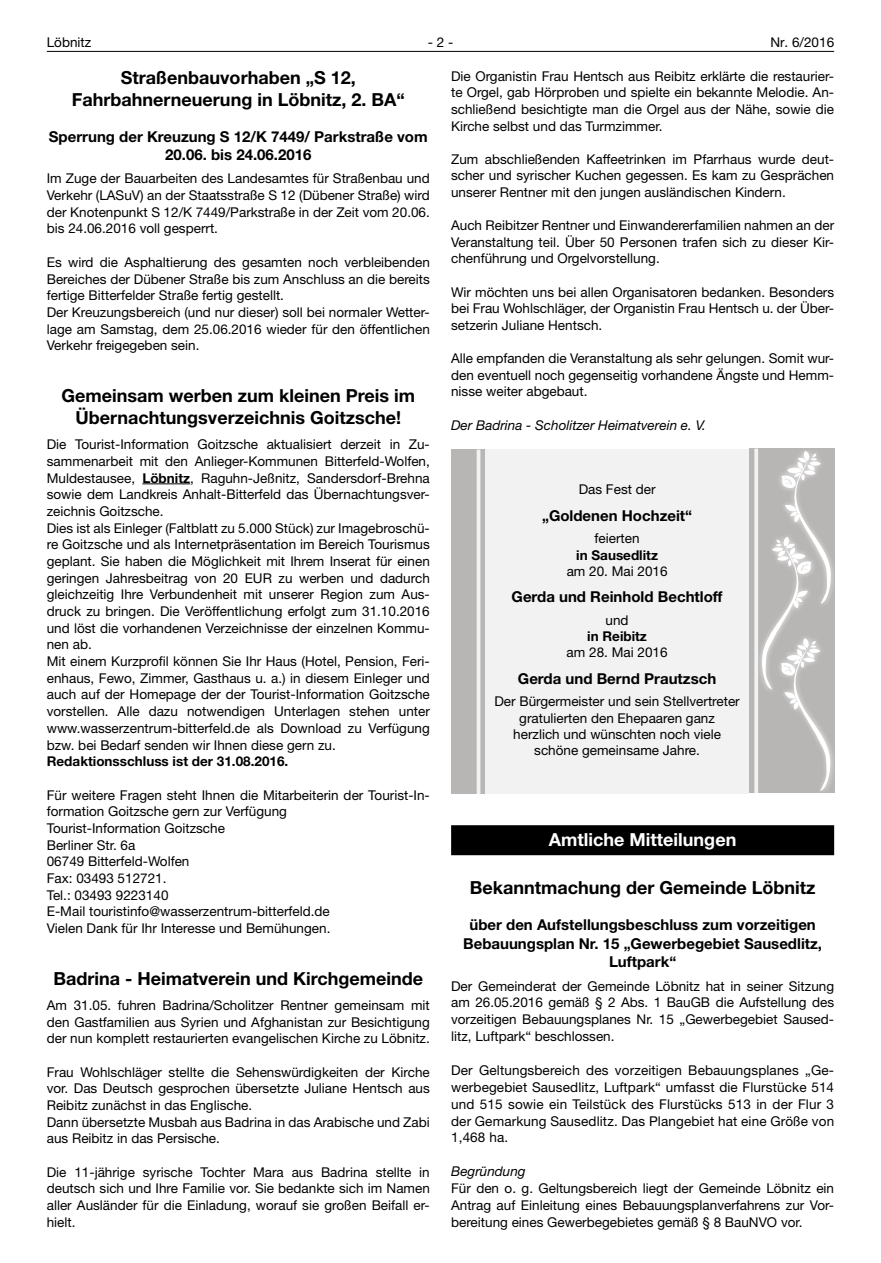
<style>
.page{position:relative;width:881px;height:1263px;background:#fff}
.page>*{position:absolute;margin:0;border:0;box-sizing:border-box;transform-origin:0 0}
.t1{font:700 18px/22px "Helvetica Neue LT";color:#000;text-align:center}
.t2{font:700 18px "Helvetica Neue LT";color:#fff}
.t3{font:700 15px/18.6px "Helvetica Neue LT";color:#000;text-align:center}
.t4{font:13.5px/16.6px "Helvetica Neue LT";color:#000;text-align:justify}
.t5{font:700 13.5px "Helvetica Neue LT";color:#000}
.t6{font:italic 13.5px "Helvetica Neue LT";color:#000}
.s1{font-weight:700}
</style>
<div class="page">
<hr style="left:47px;top:51px;width:786px;height:1px;background:#000">
<hr style="left:142px;top:483px;width:48px;height:1px;background:#000">
<div style="left:451px;top:450px;width:34px;height:344px;background:#b8b6b5"></div>
<svg style="left:476px;top:450px;width:4px;height:344px"></svg>
<div style="left:485px;top:450px;width:263px;height:344px;background:#f3f2f2"></div>
<div style="left:748px;top:449px;width:85px;height:344px;background:#b8b6b5"></div>
<hr style="left:754px;top:449px;width:3px;height:344px;background:#f3f2f2">
<div style="left:451px;top:825px;width:382px;height:30px;background:#000"></div>
<div style="left:756px;top:532px;width:60px;height:163px;background:#fff;opacity:.75"></div>
<div style="left:776px;top:446px;width:60px;height:163px;background:#fff;opacity:.75"></div>
<div style="left:775px;top:633px;width:60px;height:163px;background:#fff;opacity:.75"></div>
<svg style="left:760px;top:451px;width:71px;height:340px"></svg>
<p class="t4" style="left:47px;top:33px;width:46px">Löbnitz</p>
<p class="t4" style="left:427px;top:33px;width:27px">- 2 -</p>
<p class="t4" style="left:770px;top:33px;width:65px">Nr. 6/2016</p>
<h1 class="t1" style="left:72px;top:66px;width:334px">Straßenbauvorhaben „S 12,<br>Fahrbahnerneuerung in Löbnitz, 2. BA“</h1>
<p class="t3" style="left:49px;top:127px;width:380px">Sperrung der Kreuzung S 12/K 7449/ Parkstraße vom<br>20.06. bis 24.06.2016</p>
<p class="t4" style="left:47px;top:170px;width:384px">Im Zuge der Bauarbeiten des Landesamtes für Straßenbau und Verkehr (LASuV) an der Staatsstraße S 12 (Dübener Straße) wird der Knotenpunkt S 12/K 7449/Parkstraße in der Zeit vom 20.06. bis 24.06.2016 voll gesperrt.</p>
<p class="t4" style="left:47px;top:253px;width:384px;text-align:left">Es wird die Asphaltierung des gesamten noch verbleibenden Bereiches der Dübener Straße bis zum Anschluss an die bereits fertige Bitterfelder Straße fertig gestellt.<br>Der Kreuzungsbereich (und nur dieser) soll bei normaler Wetter&shy;lage am Samstag, dem 25.06.2016 wieder für den öffentlichen Verkehr freigegeben sein.</p>
<h1 class="t1" style="left:61px;top:384px;width:355px">Gemeinsam werben zum kleinen Preis im<br>Übernachtungsverzeichnis Goitzsche!</h1>
<p class="t4" style="left:47px;top:436px;width:384px;text-align:left">Die Tourist-Information Goitzsche aktualisiert derzeit in Zu&shy;sammenarbeit mit den Anlieger-Kommunen Bitterfeld-Wolfen, Muldestausee, <span class="s1">Löbnitz</span>, Raguhn-Jeßnitz, Sandersdorf-Brehna sowie dem Landkreis Anhalt-Bitterfeld das Übernachtungsver&shy;zeichnis Goitzsche.<br>Dies ist als Einleger (Faltblatt zu 5.000 Stück) zur Imagebroschü&shy;re Goitzsche und als Internetpräsentation im Bereich Tourismus geplant. Sie haben die Möglichkeit mit Ihrem Inserat für einen geringen Jahresbeitrag von 20 EUR zu werben und dadurch gleichzeitig Ihre Verbundenheit mit unserer Region zum Aus&shy;druck zu bringen. Die Veröffentlichung erfolgt zum 31.10.2016 und löst die vorhandenen Verzeichnisse der einzelnen Kommu&shy;nen ab.<br>Mit einem Kurzprofil können Sie Ihr Haus (Hotel, Pension, Feri&shy;enhaus, Fewo, Zimmer, Gasthaus u. a.) in diesem Einleger und auch auf der Homepage der der Tourist-Information Goitzsche vorstellen. Alle dazu notwendigen Unterlagen stehen unter www.wasserzentrum-bitterfeld.de als Download zu Verfügung bzw. bei Bedarf senden wir Ihnen diese gern zu.</p>
<p class="t5" style="left:47px;top:753px;width:243px">Redaktionsschluss ist der 31.08.2016.</p>
<p class="t4" style="left:47px;top:786px;width:384px;text-align:left">Für weitere Fragen steht Ihnen die Mitarbeiterin der Tourist-In&shy;formation Goitzsche gern zur Verfügung<br>Tourist-Information Goitzsche<br>Berliner Str. 6a<br>06749 Bitterfeld-Wolfen<br>Fax: 03493 512721.<br>Tel.: 03493 9223140<br>E-Mail touristinfo@wasserzentrum-bitterfeld.de<br>Vielen Dank für Ihr Interesse und Bemühungen.</p>
<h1 class="t1" style="left:53px;top:967px;width:371px">Badrina - Heimatverein und Kirchgemeinde</h1>
<p class="t4" style="left:47px;top:996px;width:384px">Am 31.05. fuhren Badrina/Scholitzer Rentner gemeinsam mit den Gastfamilien aus Syrien und Afghanistan zur Besichtigung der nun komplett restaurierten evangelischen Kirche zu Löbnitz.</p>
<p class="t4" style="left:47px;top:1063px;width:384px;text-align:left">Frau Wohlschläger stellte die Sehenswürdigkeiten der Kirche vor. Das Deutsch gesprochen übersetzte Juliane Hentsch aus Reibitz zunächst in das Englische.<br>Dann übersetzte Musbah aus Badrina in das Arabische und Zabi aus Reibitz in das Persische.</p>
<p class="t4" style="left:47px;top:1163px;width:384px">Die 11-jährige syrische Tochter Mara aus Badrina stellte in deutsch sich und Ihre Familie vor. Sie bedankte sich im Namen aller Ausländer für die Einladung, worauf sie großen Beifall er&shy;hielt.</p>
<p class="t4" style="left:451px;top:67px;width:384px">Die Organistin Frau Hentsch aus Reibitz erklärte die restaurier&shy;te Orgel, gab Hörproben und spielte ein bekannte Melodie. An&shy;schließend besichtigte man die Orgel aus der Nähe, sowie die Kirche selbst und das Turmzimmer.</p>
<p class="t4" style="left:451px;top:150px;width:384px">Zum abschließenden Kaffeetrinken im Pfarrhaus wurde deut&shy;scher und syrischer Kuchen gegessen. Es kam zu Gesprächen unserer Rentner mit den jungen ausländischen Kindern.</p>
<p class="t4" style="left:451px;top:217px;width:384px">Auch Reibitzer Rentner und Einwandererfamilien nahmen an der Veranstaltung teil. Über 50 Personen trafen sich zu dieser Kir&shy;chenführung und Orgelvorstellung.</p>
<p class="t4" style="left:451px;top:283px;width:384px">Wir möchten uns bei allen Organisatoren bedanken. Besonders bei Frau Wohlschläger, der Organistin Frau Hentsch u. der Über&shy;setzerin Juliane Hentsch.</p>
<p class="t4" style="left:451px;top:350px;width:384px">Alle empfanden die Veranstaltung als sehr gelungen. Somit wur&shy;den eventuell noch gegenseitig vorhandene Ängste und Hemm&shy;nisse weiter abgebaut.</p>
<p class="t6" style="left:451px;top:417px;width:256px">Der Badrina - Scholitzer Heimatverein e. V.</p>
<p class="t4" style="left:578px;top:481px;width:78px">Das Fest der</p>
<p class="t3" style="left:542px;top:506px;width:151px">„Goldenen Hochzeit“</p>
<p class="t4" style="left:594px;top:530px;width:46px">feierten</p>
<p class="t5" style="left:576px;top:546px;width:83px">in Sausedlitz</p>
<p class="t4" style="left:566px;top:562px;width:102px">am 20. Mai 2016</p>
<p class="t3" style="left:511px;top:587px;width:212px">Gerda und Reinhold Bechtloff</p>
<p class="t4" style="left:605px;top:611px;width:25px">und</p>
<p class="t5" style="left:587px;top:628px;width:61px">in Reibitz</p>
<p class="t4" style="left:566px;top:644px;width:102px">am 28. Mai 2016</p>
<p class="t3" style="left:517px;top:669px;width:200px">Gerda und Bernd Prautzsch</p>
<p class="t4" style="left:494px;top:693px;width:247px;line-height:16.2px;text-align:center">Der Bürgermeister und sein Stellvertreter gratulierten den Ehepaaren ganz herzlich und wünschten noch viele schöne gemeinsame Jahre.</p>
<h1 class="t2" style="left:548px;top:829px;width:189px">Amtliche Mitteilungen</h1>
<h1 class="t1" style="left:469px;top:876px;width:347px">Bekanntmachung der Gemeinde Löbnitz</h1>
<p class="t3" style="left:463px;top:915px;width:360px">über den Aufstellungsbeschluss zum vorzeitigen<br>Bebauungsplan Nr. 15 „Gewerbegebiet Sausedlitz,<br>Luftpark“</p>
<p class="t4" style="left:451px;top:977px;width:384px">Der Gemeinderat der Gemeinde Löbnitz hat in seiner Sitzung am 26.05.2016 gemäß § 2 Abs. 1 BauGB die Aufstellung des vorzeitigen Bebauungsplanes Nr. 15 „Gewerbegebiet Saused&shy;litz, Luftpark“ beschlossen.</p>
<p class="t4" style="left:451px;top:1061px;width:384px">Der Geltungsbereich des vorzeitigen Bebauungsplanes „Ge&shy;werbegebiet Sausedlitz, Luftpark“ umfasst die Flurstücke 514 und 515 sowie ein Teilstück des Flurstücks 513 in der Flur 3 der Gemarkung Sausedlitz. Das Plangebiet hat eine Größe von 1,468 ha.</p>
<p class="t6" style="left:451px;top:1163px;width:76px">Begründung</p>
<p class="t4" style="left:451px;top:1180px;width:384px">Für den o. g. Geltungsbereich liegt der Gemeinde Löbnitz ein Antrag auf Einleitung eines Bebauungsplanverfahrens zur Vor&shy;bereitung eines Gewerbegebietes gemäß § 8 BauNVO vor.</p>
</div>
